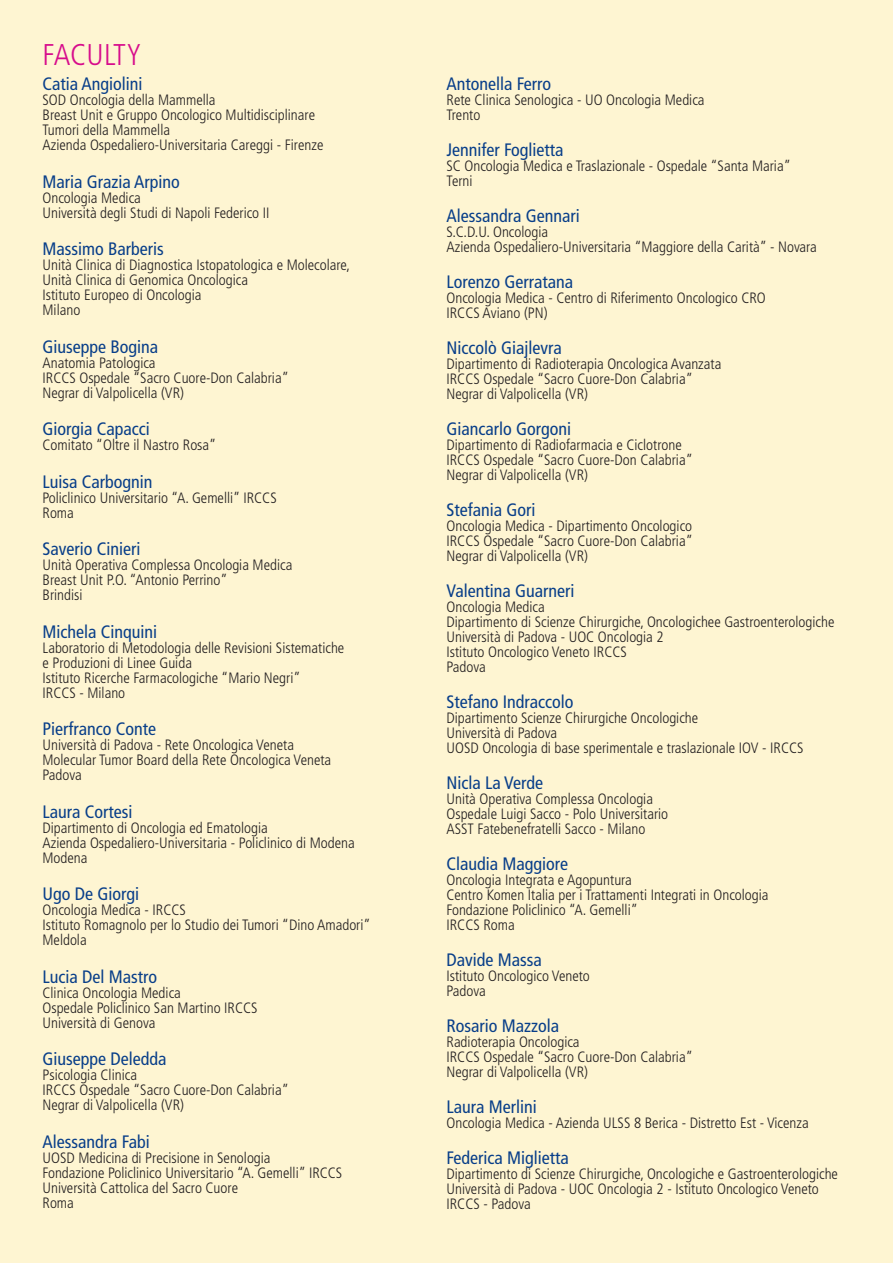
<style>
.page{position:relative;width:893px;height:1263px;background:#fef5d2}
.page>*{position:absolute;margin:0;border:0;box-sizing:border-box;transform-origin:0 0}
.t1{font:300 condensed 30px "Frutiger";color:#d70c8c}
.t2{font:condensed 18px "Frutiger";color:#083e89}
.t3{font:300 condensed 15px/15px "Frutiger";color:#231f20}
</style>
<div class="page">
<p class="t1" style="left:43px;top:38px;width:100px">FACULTY</p>
<p class="t2" style="left:43px;top:73px;width:101px">Catia Angiolini</p>
<p class="t3" style="left:43px;top:93px;width:175px">SOD Oncologia della Mammella</p>
<p class="t3" style="left:43px;top:108px;width:274px">Breast Unit e Gruppo Oncologico Multidisciplinare</p>
<p class="t3" style="left:43px;top:123px;width:129px">Tumori della Mammella</p>
<p class="t3" style="left:43px;top:138px;width:282px">Azienda Ospedaliero-Universitaria Careggi - Firenze</p>
<p class="t2" style="left:43px;top:171px;width:139px">Maria Grazia Arpino</p>
<p class="t3" style="left:43px;top:190px;width:100px">Oncologia Medica</p>
<p class="t3" style="left:43px;top:205px;width:228px">Università degli Studi di Napoli Federico II</p>
<p class="t2" style="left:43px;top:238px;width:123px">Massimo Barberis</p>
<p class="t3" style="left:43px;top:258px;width:309px">Unità Clinica di Diagnostica Istopatologica e Molecolare,</p>
<p class="t3" style="left:43px;top:273px;width:207px">Unità Clinica di Genomica Oncologica</p>
<p class="t3" style="left:43px;top:288px;width:160px">Istituto Europeo di Oncologia</p>
<p class="t3" style="left:43px;top:303px;width:39px">Milano</p>
<p class="t2" style="left:43px;top:336px;width:117px">Giuseppe Bogina</p>
<p class="t3" style="left:43px;top:355px;width:115px">Anatomia Patologica</p>
<p class="t3" style="left:43px;top:370px;width:248px">IRCCS Ospedale “Sacro Cuore-Don Calabria”</p>
<p class="t3" style="left:43px;top:385px;width:143px">Negrar di Valpolicella (VR)</p>
<p class="t2" style="left:43px;top:418px;width:109px">Giorgia Capacci</p>
<p class="t3" style="left:43px;top:438px;width:175px">Comitato “Oltre il Nastro Rosa”</p>
<p class="t2" style="left:43px;top:471px;width:111px">Luisa Carbognin</p>
<p class="t3" style="left:43px;top:490px;width:236px">Policlinico Universitario “A. Gemelli” IRCCS</p>
<p class="t3" style="left:43px;top:505px;width:33px">Roma</p>
<p class="t2" style="left:43px;top:538px;width:99px">Saverio Cinieri</p>
<p class="t3" style="left:43px;top:558px;width:251px">Unità Operativa Complessa Oncologia Medica</p>
<p class="t3" style="left:43px;top:573px;width:187px">Breast Unit P.O. “Antonio Perrino”</p>
<p class="t3" style="left:43px;top:588px;width:42px">Brindisi</p>
<p class="t2" style="left:43px;top:621px;width:116px">Michela Cinquini</p>
<p class="t3" style="left:43px;top:640px;width:303px">Laboratorio di Metodologia delle Revisioni Sistematiche</p>
<p class="t3" style="left:43px;top:655px;width:151px">e Produzioni di Linee Guida</p>
<p class="t3" style="left:43px;top:670px;width:260px">Istituto Ricerche Farmacologiche “Mario Negri”</p>
<p class="t3" style="left:43px;top:685px;width:84px">IRCCS - Milano</p>
<p class="t2" style="left:43px;top:718px;width:115px">Pierfranco Conte</p>
<p class="t3" style="left:43px;top:738px;width:253px">Università di Padova - Rete Oncologica Veneta</p>
<p class="t3" style="left:43px;top:753px;width:290px">Molecular Tumor Board della Rete Oncologica Veneta</p>
<p class="t3" style="left:43px;top:768px;width:41px">Padova</p>
<p class="t2" style="left:43px;top:801px;width:91px">Laura Cortesi</p>
<p class="t3" style="left:43px;top:820px;width:227px">Dipartimento di Oncologia ed Ematologia</p>
<p class="t3" style="left:43px;top:835px;width:314px">Azienda Ospedaliero-Universitaria - Policlinico di Modena</p>
<p class="t3" style="left:43px;top:850px;width:47px">Modena</p>
<p class="t2" style="left:43px;top:883px;width:98px">Ugo De Giorgi</p>
<p class="t3" style="left:43px;top:903px;width:145px">Oncologia Medica - IRCCS</p>
<p class="t3" style="left:43px;top:918px;width:330px">Istituto Romagnolo per lo Studio dei Tumori “Dino Amadori”</p>
<p class="t3" style="left:43px;top:933px;width:46px">Meldola</p>
<p class="t2" style="left:43px;top:966px;width:116px">Lucia Del Mastro</p>
<p class="t3" style="left:43px;top:985px;width:140px">Clinica Oncologia Medica</p>
<p class="t3" style="left:43px;top:1000px;width:217px">Ospedale Policlinico San Martino IRCCS</p>
<p class="t3" style="left:43px;top:1015px;width:114px">Università di Genova</p>
<p class="t2" style="left:43px;top:1048px;width:125px">Giuseppe Deledda</p>
<p class="t3" style="left:43px;top:1068px;width:96px">Psicologia Clinica</p>
<p class="t3" style="left:43px;top:1083px;width:248px">IRCCS Ospedale “Sacro Cuore-Don Calabria”</p>
<p class="t3" style="left:43px;top:1098px;width:143px">Negrar di Valpolicella (VR)</p>
<p class="t2" style="left:43px;top:1131px;width:109px">Alessandra Fabi</p>
<p class="t3" style="left:43px;top:1150px;width:230px">UOSD Medicina di Precisione in Senologia</p>
<p class="t3" style="left:43px;top:1165px;width:301px">Fondazione Policlinico Universitario “A. Gemelli” IRCCS</p>
<p class="t3" style="left:43px;top:1180px;width:197px">Università Cattolica del Sacro Cuore</p>
<p class="t3" style="left:43px;top:1195px;width:33px">Roma</p>
<p class="t2" style="left:446px;top:73px;width:106px">Antonella Ferro</p>
<p class="t3" style="left:446px;top:93px;width:260px">Rete Clinica Senologica - UO Oncologia Medica</p>
<p class="t3" style="left:446px;top:108px;width:35px">Trento</p>
<p class="t2" style="left:446px;top:139px;width:118px">Jennifer Foglietta</p>
<p class="t3" style="left:446px;top:159px;width:346px">SC Oncologia Medica e Traslazionale - Ospedale “Santa Maria”</p>
<p class="t3" style="left:446px;top:174px;width:28px">Terni</p>
<p class="t2" style="left:446px;top:205px;width:135px">Alessandra Gennari</p>
<p class="t3" style="left:446px;top:225px;width:103px">S.C.D.U. Oncologia</p>
<p class="t3" style="left:446px;top:240px;width:372px">Azienda Ospedaliero-Universitaria “Maggiore della Carità” - Novara</p>
<p class="t2" style="left:446px;top:271px;width:128px">Lorenzo Gerratana</p>
<p class="t3" style="left:446px;top:291px;width:321px">Oncologia Medica - Centro di Riferimento Oncologico CRO</p>
<p class="t3" style="left:446px;top:306px;width:103px">IRCCS Aviano (PN)</p>
<p class="t2" style="left:446px;top:337px;width:117px">Niccolò Giajlevra</p>
<p class="t3" style="left:446px;top:357px;width:276px">Dipartimento di Radioterapia Oncologica Avanzata</p>
<p class="t3" style="left:446px;top:372px;width:248px">IRCCS Ospedale “Sacro Cuore-Don Calabria”</p>
<p class="t3" style="left:446px;top:387px;width:143px">Negrar di Valpolicella (VR)</p>
<p class="t2" style="left:446px;top:418px;width:126px">Giancarlo Gorgoni</p>
<p class="t3" style="left:446px;top:438px;width:237px">Dipartimento di Radiofarmacia e Ciclotrone</p>
<p class="t3" style="left:446px;top:453px;width:248px">IRCCS Ospedale “Sacro Cuore-Don Calabria”</p>
<p class="t3" style="left:446px;top:468px;width:143px">Negrar di Valpolicella (VR)</p>
<p class="t2" style="left:446px;top:499px;width:90px">Stefania Gori</p>
<p class="t3" style="left:446px;top:519px;width:247px">Oncologia Medica - Dipartimento Oncologico</p>
<p class="t3" style="left:446px;top:534px;width:248px">IRCCS Ospedale “Sacro Cuore-Don Calabria”</p>
<p class="t3" style="left:446px;top:549px;width:143px">Negrar di Valpolicella (VR)</p>
<p class="t2" style="left:446px;top:580px;width:129px">Valentina Guarneri</p>
<p class="t3" style="left:446px;top:600px;width:100px">Oncologia Medica</p>
<p class="t3" style="left:446px;top:615px;width:389px">Dipartimento di Scienze Chirurgiche, Oncologichee Gastroenterologiche<br>Università di Padova - UOC Oncologia 2</p>
<p class="t3" style="left:446px;top:645px;width:182px">Istituto Oncologico Veneto IRCCS</p>
<p class="t3" style="left:446px;top:660px;width:41px">Padova</p>
<p class="t2" style="left:446px;top:691px;width:129px">Stefano Indraccolo</p>
<p class="t3" style="left:446px;top:711px;width:253px">Dipartimento Scienze Chirurgiche Oncologiche</p>
<p class="t3" style="left:446px;top:726px;width:112px">Università di Padova</p>
<p class="t3" style="left:446px;top:741px;width:359px">UOSD Oncologia di base sperimentale e traslazionale IOV - IRCCS</p>
<p class="t2" style="left:446px;top:772px;width:98px">Nicla La Verde</p>
<p class="t3" style="left:446px;top:792px;width:208px">Unità Operativa Complessa Oncologia</p>
<p class="t3" style="left:446px;top:807px;width:223px">Ospedale Luigi Sacco - Polo Universitario</p>
<p class="t3" style="left:446px;top:822px;width:200px">ASST Fatebenefratelli Sacco - Milano</p>
<p class="t2" style="left:446px;top:853px;width:123px">Claudia Maggiore</p>
<p class="t3" style="left:446px;top:873px;width:187px">Oncologia Integrata e Agopuntura</p>
<p class="t3" style="left:446px;top:888px;width:324px">Centro Komen Italia per i Trattamenti Integrati in Oncologia</p>
<p class="t3" style="left:446px;top:903px;width:193px">Fondazione Policlinico “A. Gemelli”</p>
<p class="t3" style="left:446px;top:918px;width:70px">IRCCS Roma</p>
<p class="t2" style="left:446px;top:949px;width:97px">Davide Massa</p>
<p class="t3" style="left:446px;top:969px;width:145px">Istituto Oncologico Veneto</p>
<p class="t3" style="left:446px;top:984px;width:41px">Padova</p>
<p class="t2" style="left:446px;top:1015px;width:114px">Rosario Mazzola</p>
<p class="t3" style="left:446px;top:1035px;width:135px">Radioterapia Oncologica</p>
<p class="t3" style="left:446px;top:1050px;width:248px">IRCCS Ospedale “Sacro Cuore-Don Calabria”</p>
<p class="t3" style="left:446px;top:1065px;width:143px">Negrar di Valpolicella (VR)</p>
<p class="t2" style="left:446px;top:1096px;width:92px">Laura Merlini</p>
<p class="t3" style="left:446px;top:1116px;width:364px">Oncologia Medica - Azienda ULSS 8 Berica - Distretto Est - Vicenza</p>
<p class="t2" style="left:446px;top:1147px;width:124px">Federica Miglietta</p>
<p class="t3" style="left:446px;top:1167px;width:393px">Dipartimento di Scienze Chirurgiche, Oncologiche e Gastroenterologiche</p>
<p class="t3" style="left:446px;top:1182px;width:374px">Università di Padova - UOC Oncologia 2 - Istituto Oncologico Veneto<br>IRCCS - Padova</p>
</div>
